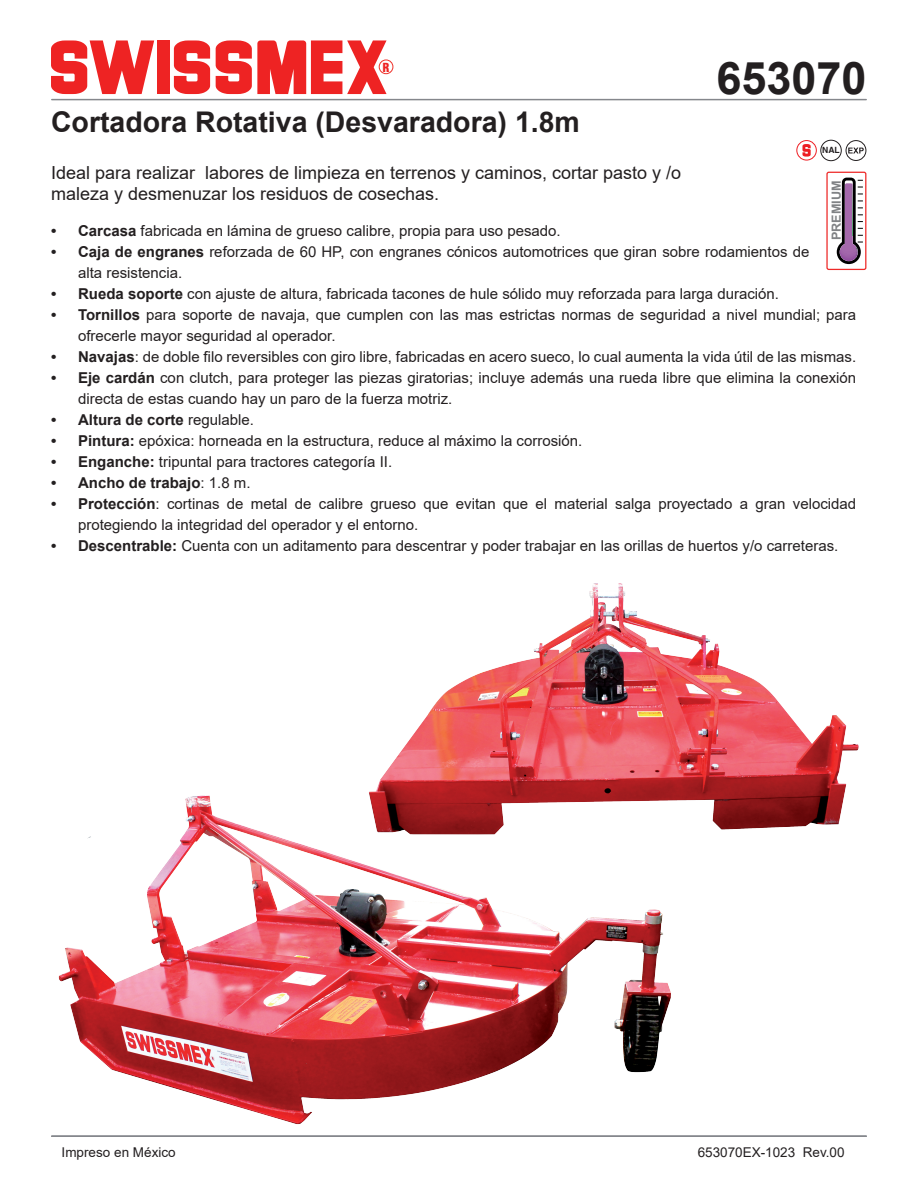
<style>
.page{position:relative;width:918px;height:1188px;background:#fff}
.page>*{position:absolute;margin:0;border:0;box-sizing:border-box;transform-origin:0 0}
.t1{font:700 45px "Arial";color:#231f20}
.t2{font:700 28.5px "Arial";color:#231f20}
.t3{font:18px/21.6px "Arial";color:#231f20}
.t4{font:15px/21px "Arial";color:#231f20}
.t5{font:700 15px "Arial";color:#231f20}
.t6{font:13.5px "Arial";color:#231f20}
.t7{font:700 12.6px "Arial";color:#808285}
.t8{font:900 condensed 12.15px "Swiss 721 BT";color:#ee2323}
.t9{font:700 8.55px "Helvetica";color:#231f20}
.s1{font-weight:700}
.s2{font-weight:400}
</style>
<div class="page">
<hr style="left:52px;top:99px;width:814px;height:1px;background:#85878c">
<svg style="left:216px;top:40px;width:171px;height:54px"></svg>
<svg style="left:174px;top:40px;width:36px;height:54px"></svg>
<div style="left:157px;top:40px;width:13px;height:54px;background:#ee2323"></div>
<svg style="left:51px;top:40px;width:103px;height:54px"></svg>
<div style="left:379px;top:60px;width:14px;height:14px;border:1px solid #ef3029;border-radius:50%"></div>
<hr style="left:52px;top:1135px;width:814px;height:2px;background:#85878c">
<img style="left:378px;top:583px;width:481px;height:247px">
<img style="left:51px;top:785px;width:629px;height:351px">
<div style="left:826px;top:172px;width:40px;height:98px;border:1px solid #ee2928;border-radius:2px"></div>
<svg style="left:837px;top:178px;width:26px;height:86px"></svg>
<div style="left:820px;top:140px;width:22px;height:21px;border:1px solid #231f20;border-radius:50%"></div>
<svg style="left:802px;top:144px;width:9px;height:13px"></svg>
<div style="left:796px;top:140px;width:21px;height:21px;border:1px solid #ee1d23;border-radius:50%"></div>
<div style="left:846px;top:140px;width:20px;height:21px;border:1px solid #231f20;border-radius:50%"></div>
<svg style="left:848px;top:148px;width:16px;height:5px"></svg>
<p class="t8" style="left:383px;top:60px;width:9px">R</p>
<h2 class="t2" style="left:51px;top:102px;width:530px">Cortadora Rotativa (Desvaradora) 1.8m</h2>
<h1 class="t1" style="left:717px;top:47px;width:152px">653070</h1>
<p class="t9" style="left:822px;top:145px;width:19px">NAL</p>
<p class="t3" style="left:51px;top:161px;width:632px">Ideal para realizar labores de limpieza en terrenos y caminos, cortar pasto y /o maleza y desmenuzar los residuos de cosechas.</p>
<p class="t4" style="left:51px;top:221px;width:511px"><span class="s1">• Carcasa</span> fabricada en lámina de grueso calibre, propia para uso pesado.</p>
<p class="t4" style="left:78px;top:242px;width:733px;text-indent:-27px"><span class="s1">• Caja de engranes</span> reforzada de 60 HP, con engranes cónicos automotrices que giran sobre rodamientos de alta resistencia.</p>
<p class="t4" style="left:51px;top:284px;width:730px"><span class="s1">• Rueda soporte</span> con ajuste de altura, fabricada tacones de hule sólido muy reforzada para larga duración.</p>
<p class="t4" style="left:78px;top:305px;width:780px;text-indent:-27px"><span class="s1">• Tornillos</span> para soporte de navaja, que cumplen con las mas estrictas normas de seguridad a nivel mundial; para ofrecerle mayor seguridad al operador.</p>
<p class="t4" style="left:51px;top:347px;width:807px"><span class="s1">• Navajas</span>: de doble filo reversibles con giro libre, fabricadas en acero sueco, lo cual aumenta la vida útil de las mismas.</p>
<p class="t4" style="left:78px;top:368px;width:780px;text-indent:-27px"><span class="s1">• Eje cardán</span> con clutch, para proteger las piezas giratorias; incluye además una rueda libre que elimina la conexión directa de estas cuando hay un paro de la fuerza motriz.</p>
<p class="t5" style="left:51px;top:410px;width:204px">• Altura de corte <span class="s2">regulable.</span></p>
<p class="t4" style="left:51px;top:431px;width:533px"><span class="s1">• Pintura:</span> epóxica: horneada en la estructura, reduce al máximo la corrosión.</p>
<p class="t4" style="left:51px;top:452px;width:343px"><span class="s1">• Enganche:</span> tripuntal para tractores categoría II.</p>
<p class="t5" style="left:51px;top:473px;width:201px">• Ancho de trabajo<span class="s2">: 1.8 m.</span></p>
<p class="t4" style="left:78px;top:494px;width:780px;text-indent:-27px"><span class="s1">• Protección</span>: cortinas de metal de calibre grueso que evitan que el material salga proyectado a gran velocidad protegiendo la integridad del operador y el entorno.</p>
<p class="t4" style="left:51px;top:536px;width:789px"><span class="s1">• Descentrable:</span> Cuenta con un aditamento para descentrar y poder trabajar en las orillas de huertos y/o carreteras.</p>
<p class="t7" style="left:828px;top:240px;width:61px;rotate:-90deg">PREMIUM</p>
<p class="t6" style="left:62px;top:1143px;width:116px">Impreso en México</p>
<p class="t6" style="left:698px;top:1143px;width:148px">653070EX-1023 Rev.00</p>
</div>
